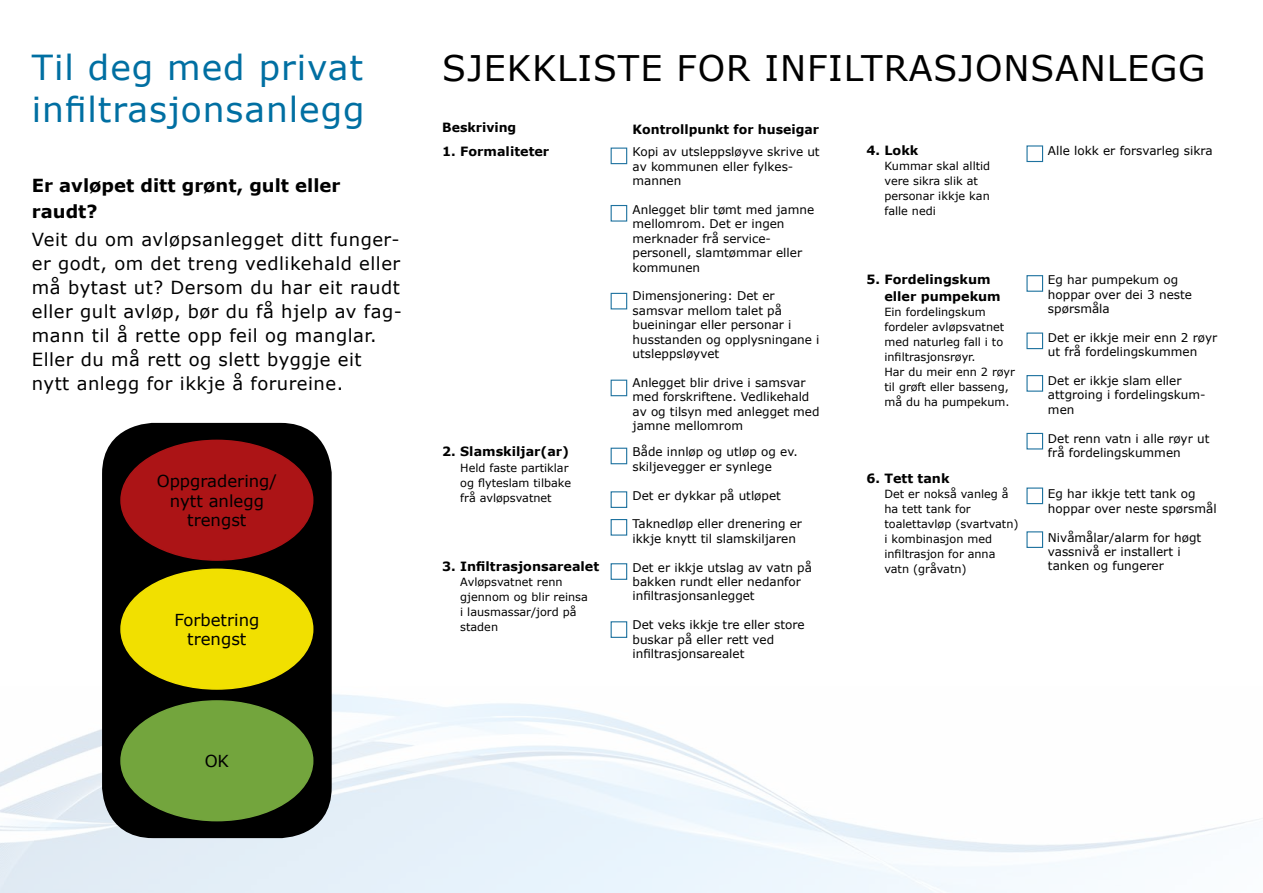
<style>
.page{position:relative;width:1263px;height:893px;background:#fff}
.page>*{position:absolute;margin:0;border:0;box-sizing:border-box;transform-origin:0 0}
.t1{font:35.25px "Verdana";letter-spacing:.025em;color:#000}
.t2{font:34.5px/41.4px "Verdana";letter-spacing:.025em;color:#006fa2}
.t3{font:18px/24px "Verdana";letter-spacing:.025em;color:#000}
.t4{font:700 18px/25.5px "Verdana";color:#000}
.t5{font:16.5px/19.5px "Verdana";color:#000;text-align:center}
.t6{font:700 12.75px/16.5px "Verdana";color:#000}
.t7{font:12px/14.4px "Verdana";color:#000}
.t8{font:11.25px/15px "Verdana";color:#000}
</style>
<div class="page">
<img style="left:0;top:694px;width:1259px;height:199px">
<div style="left:102px;top:423px;width:230px;height:415px;background:#000;border-radius:51px"></div>
<div style="left:121px;top:440px;width:192px;height:120px;background:#ac1416;border-radius:50%"></div>
<div style="left:121px;top:569px;width:192px;height:120px;background:#f1e000;border-radius:50%"></div>
<div style="left:121px;top:701px;width:192px;height:120px;background:#73a53d;border-radius:50%"></div>
<div style="left:611px;top:148px;width:16px;height:16px;border:1px solid #1e729f"></div>
<div style="left:1026px;top:145px;width:17px;height:17px;border:1px solid #1e729f"></div>
<div style="left:1026px;top:275px;width:17px;height:17px;border:1px solid #1e729f"></div>
<div style="left:1026px;top:333px;width:17px;height:16px;border:1px solid #1e729f"></div>
<div style="left:1026px;top:375px;width:17px;height:17px;border:1px solid #1e729f"></div>
<div style="left:1026px;top:433px;width:17px;height:16px;border:1px solid #1e729f"></div>
<div style="left:1026px;top:487px;width:17px;height:17px;border:1px solid #1e729f"></div>
<div style="left:1026px;top:531px;width:17px;height:17px;border:1px solid #1e729f"></div>
<div style="left:611px;top:205px;width:16px;height:17px;border:1px solid #1e729f"></div>
<div style="left:611px;top:293px;width:16px;height:16px;border:1px solid #1e729f"></div>
<div style="left:611px;top:380px;width:16px;height:16px;border:1px solid #1e729f"></div>
<div style="left:611px;top:448px;width:16px;height:16px;border:1px solid #1e729f"></div>
<div style="left:611px;top:519px;width:16px;height:17px;border:1px solid #1e729f"></div>
<div style="left:611px;top:491px;width:16px;height:17px;border:1px solid #1e729f"></div>
<div style="left:611px;top:563px;width:16px;height:17px;border:1px solid #1e729f"></div>
<div style="left:611px;top:621px;width:16px;height:17px;border:1px solid #1e729f"></div>
<h2 class="t2" style="left:32px;top:46px;width:334px">Til deg med privat infiltrasjonsanlegg</h2>
<h3 class="t4" style="left:32px;top:172px;width:310px">Er avløpet ditt grønt, gult eller raudt?</h3>
<p class="t3" style="left:32px;top:227px;width:371px">Veit du om avløpsanlegget ditt funger&shy;er godt, om det treng vedlikehald eller må bytast ut? Dersom du har eit raudt eller gult avløp, bør du få hjelp av fag&shy;mann til å rette opp feil og manglar.<br>Eller du må rett og slett byggje eit nytt anlegg for ikkje å forureine.</p>
<h3 class="t5" style="left:157px;top:471px;width:122px">Oppgradering/ nytt anlegg trengst</h3>
<h3 class="t5" style="left:174px;top:609px;width:87px">Forbetring trengst</h3>
<h3 class="t5" style="left:205px;top:751px;width:26px">OK</h3>
<h1 class="t1" style="left:442px;top:46px;width:764px">Sjekkliste for infiltrasjonsanlegg</h1>
<p class="t6" style="left:442px;top:118px;width:76px">Beskriving</p>
<p class="t6" style="left:442px;top:142px;width:109px">1. Formaliteter</p>
<p class="t6" style="left:442px;top:442px;width:128px">2. Slamskiljar(ar)</p>
<p class="t8" style="left:460px;top:460px;width:112px">Held faste partiklar og flyteslam tilbake frå avløpsvatnet</p>
<p class="t6" style="left:442px;top:558px;width:158px">3. Infiltrasjonsarealet</p>
<p class="t8" style="left:460px;top:574px;width:129px">Avløpsvatnet renn gjennom og blir reinsa i lausmassar/jord på staden</p>
<p class="t6" style="left:632px;top:120px;width:188px">Kontrollpunkt for huseigar</p>
<p class="t7" style="left:632px;top:144px;width:189px">Kopi av utsleppsløyve skrive ut av kommunen eller fylkes&shy;mannen</p>
<p class="t7" style="left:632px;top:202px;width:183px">Anlegget blir tømt med jamne mellomrom. Det er ingen merknader frå service&shy;personell, slamtømmar eller kommunen</p>
<p class="t7" style="left:632px;top:288px;width:188px">Dimensjonering: Det er samsvar mellom talet på bueiningar eller personar i husstanden og opplysningane i utsleppsløyvet</p>
<p class="t7" style="left:632px;top:375px;width:189px">Anlegget blir drive i samsvar med forskriftene. Vedlikehald av og tilsyn med anlegget med jamne mellomrom</p>
<p class="t7" style="left:632px;top:444px;width:167px">Både innløp og utløp og ev. skiljevegger er synlege</p>
<p class="t7" style="left:632px;top:488px;width:150px">Det er dykkar på utløpet</p>
<p class="t7" style="left:632px;top:516px;width:171px">Taknedløp eller drenering er ikkje knytt til slamskiljaren</p>
<p class="t7" style="left:632px;top:560px;width:181px">Det er ikkje utslag av vatn på bakken rundt eller nedanfor infiltrasjonsanlegget</p>
<p class="t7" style="left:632px;top:617px;width:174px">Det veks ikkje tre eller store buskar på eller rett ved infiltrasjonsarealet</p>
<p class="t6" style="left:866px;top:142px;width:53px">4. Lokk</p>
<p class="t8" style="left:884px;top:158px;width:107px">Kummar skal alltid vere sikra slik at personar ikkje kan falle nedi</p>
<p class="t6" style="left:884px;top:271px;width:118px;text-indent:-18px">5. Fordelingskum eller pumpekum</p>
<p class="t8" style="left:884px;top:304px;width:132px">Ein fordelingskum fordeler avløpsvatnet med naturleg fall i to infiltrasjonsrøyr.<br>Har du meir enn 2 røyr til grøft eller basseng, må du ha pumpekum.</p>
<p class="t6" style="left:866px;top:469px;width:85px">6. Tett tank</p>
<p class="t8" style="left:884px;top:486px;width:136px">Det er nokså vanleg å ha tett tank for toalettavløp (svartvatn) i kombinasjon med infiltrasjon for anna vatn (gråvatn)</p>
<p class="t7" style="left:1048px;top:143px;width:166px">Alle lokk er forsvarleg sikra</p>
<p class="t7" style="left:1048px;top:272px;width:145px">Eg har pumpekum og hoppar over dei 3 neste spørsmåla</p>
<p class="t7" style="left:1048px;top:330px;width:171px">Det er ikkje meir enn 2 røyr ut frå fordelingskummen</p>
<p class="t7" style="left:1048px;top:373px;width:159px">Det er ikkje slam eller attgroing i fordelingskum&shy;men</p>
<p class="t7" style="left:1048px;top:431px;width:163px">Det renn vatn i alle røyr ut frå fordelingskummen</p>
<p class="t7" style="left:1048px;top:486px;width:170px">Eg har ikkje tett tank og hoppar over neste spørsmål</p>
<p class="t7" style="left:1048px;top:530px;width:155px">Nivåmålar/alarm for høgt vassnivå er installert i tanken og fungerer</p>
</div>
